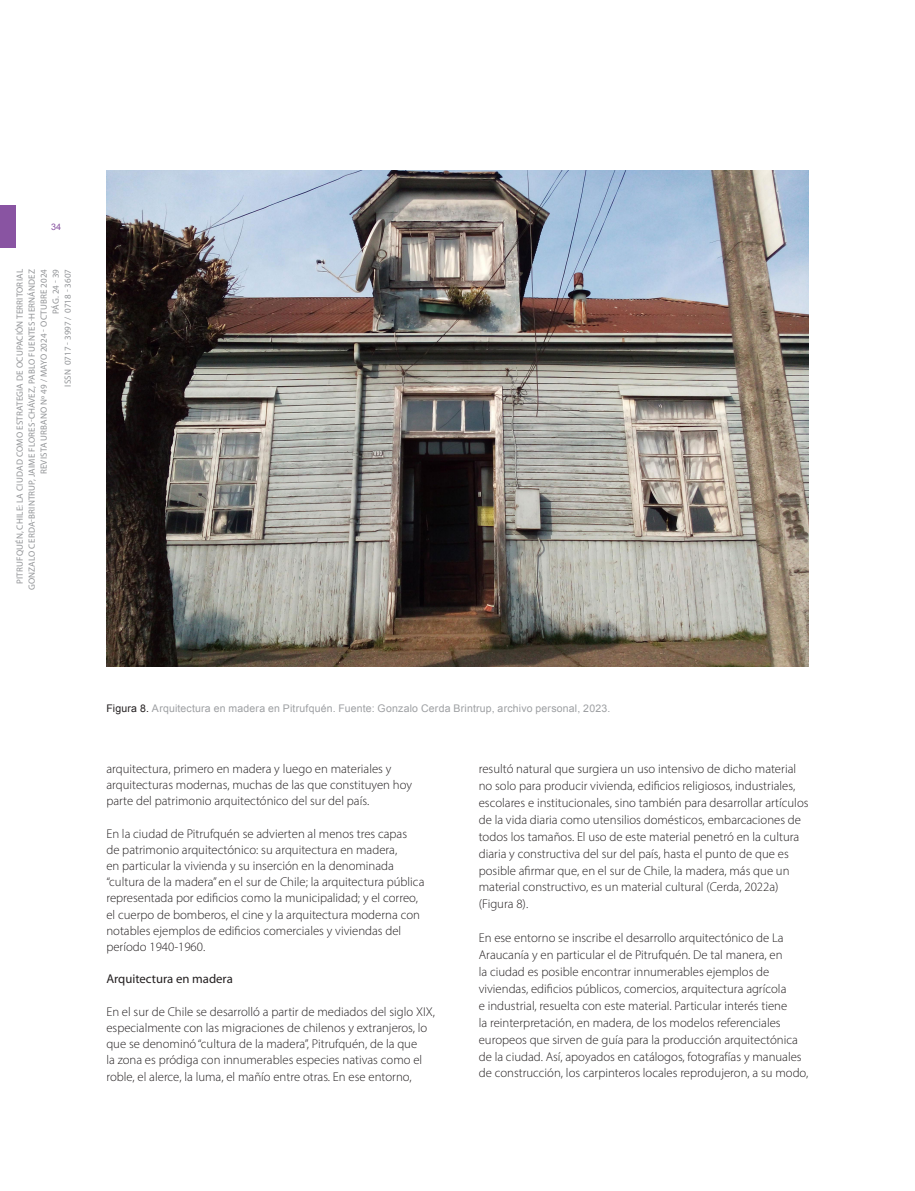
<style>
.page{position:relative;width:915px;height:1191px;background:#fff}
.page>*{position:absolute;margin:0;border:0;box-sizing:border-box;transform-origin:0 0}
._11_Cuerpo_Texto{font:300 12.75px/16.2px "Myriad Pro";color:#231f20}
._10_Titulos_1_1_1{font:12.75px "Myriad Pro";color:#231f20}
._13_Pie_Foto{font:10.5px "Arial";letter-spacing:.02em;color:#9d9fa2}
.t1{font:9px/12px "Myriad Pro";letter-spacing:.02em;color:#939598;text-align:right}
.t2{font:9px "Arial";color:#8954a2}
.s1{color:#231f20}
</style>
<div class="page">
<div style="left:0;top:205px;width:16px;height:43px;background:#8954a2"></div>
<img style="left:106px;top:170px;width:702px;height:496px">
<p class="t2" style="left:51px;top:221px;width:12px">34</p>
<p class="t1" style="left:14px;top:590px;width:322px;rotate:-90deg">PITRUFQUÉN, CHILE: LA CIUDAD COMO ESTRATEGIA DE OCUPACIÓN TERRITORIAL GONZALO CERDA-BRINTRUP, JAIME FLORES-CHÁVEZ, PABLO FUENTES-HERNÁNDEZ REVISTA URBANO Nº 49 / MAYO 2024 - OCTUBRE 2024<br>PÁG. 24 - 39<br>ISSN 0717 - 3997 / 0718 - 3607</p>
<p class="_13_Pie_Foto" style="left:106px;top:701px;width:505px"><span class="s1">Figura 8.</span> Arquitectura en madera en Pitrufquén. Fuente: Gonzalo Cerda Brintrup, archivo personal, 2023.</p>
<p class="_11_Cuerpo_Texto" style="left:106px;top:760px;width:307px">arquitectura, primero en madera y luego en materiales y arquitecturas modernas, muchas de las que constituyen hoy parte del patrimonio arquitectónico del sur del país.</p>
<p class="_11_Cuerpo_Texto" style="left:106px;top:825px;width:319px">En la ciudad de Pitrufquén se advierten al menos tres capas<br>de patrimonio arquitectónico: su arquitectura en madera,<br>en particular la vivienda y su inserción en la denominada “cultura de la madera” en el sur de Chile; la arquitectura pública representada por edificios como la municipalidad; y el correo, el cuerpo de bomberos, el cine y la arquitectura moderna con notables ejemplos de edificios comerciales y viviendas del período 1940-1960.</p>
<p class="_10_Titulos_1_1_1" style="left:106px;top:971px;width:128px">Arquitectura en madera</p>
<p class="_11_Cuerpo_Texto" style="left:106px;top:1003px;width:330px">En el sur de Chile se desarrolló a partir de mediados del siglo XIX, especialmente con las migraciones de chilenos y extranjeros, lo que se denominó “cultura de la madera”, Pitrufquén, de la que<br>la zona es pródiga con innumerables especies nativas como el roble, el alerce, la luma, el mañío entre otras. En ese entorno,</p>
<p class="_11_Cuerpo_Texto" style="left:478px;top:760px;width:331px;line-height:17px">resultó natural que surgiera un uso intensivo de dicho material no solo para producir vivienda, edificios religiosos, industriales, escolares e institucionales, sino también para desarrollar artículos de la vida diaria como utensilios domésticos, embarcaciones de todos los tamaños. El uso de este material penetró en la cultura diaria y constructiva del sur del país, hasta el punto de que es posible afirmar que, en el sur de Chile, la madera, más que un material constructivo, es un material cultural (Cerda, 2022a) (Figura 8).</p>
<p class="_11_Cuerpo_Texto" style="left:478px;top:929px;width:331px;line-height:16.8px">En ese entorno se inscribe el desarrollo arquitectónico de La Araucanía y en particular el de Pitrufquén. De tal manera, en<br>la ciudad es posible encontrar innumerables ejemplos de viviendas, edificios públicos, comercios, arquitectura agrícola<br>e industrial, resuelta con este material. Particular interés tiene<br>la reinterpretación, en madera, de los modelos referenciales europeos que sirven de guía para la producción arquitectónica de la ciudad. Así, apoyados en catálogos, fotografías y manuales de construcción, los carpinteros locales reprodujeron, a su modo,</p>
</div>
